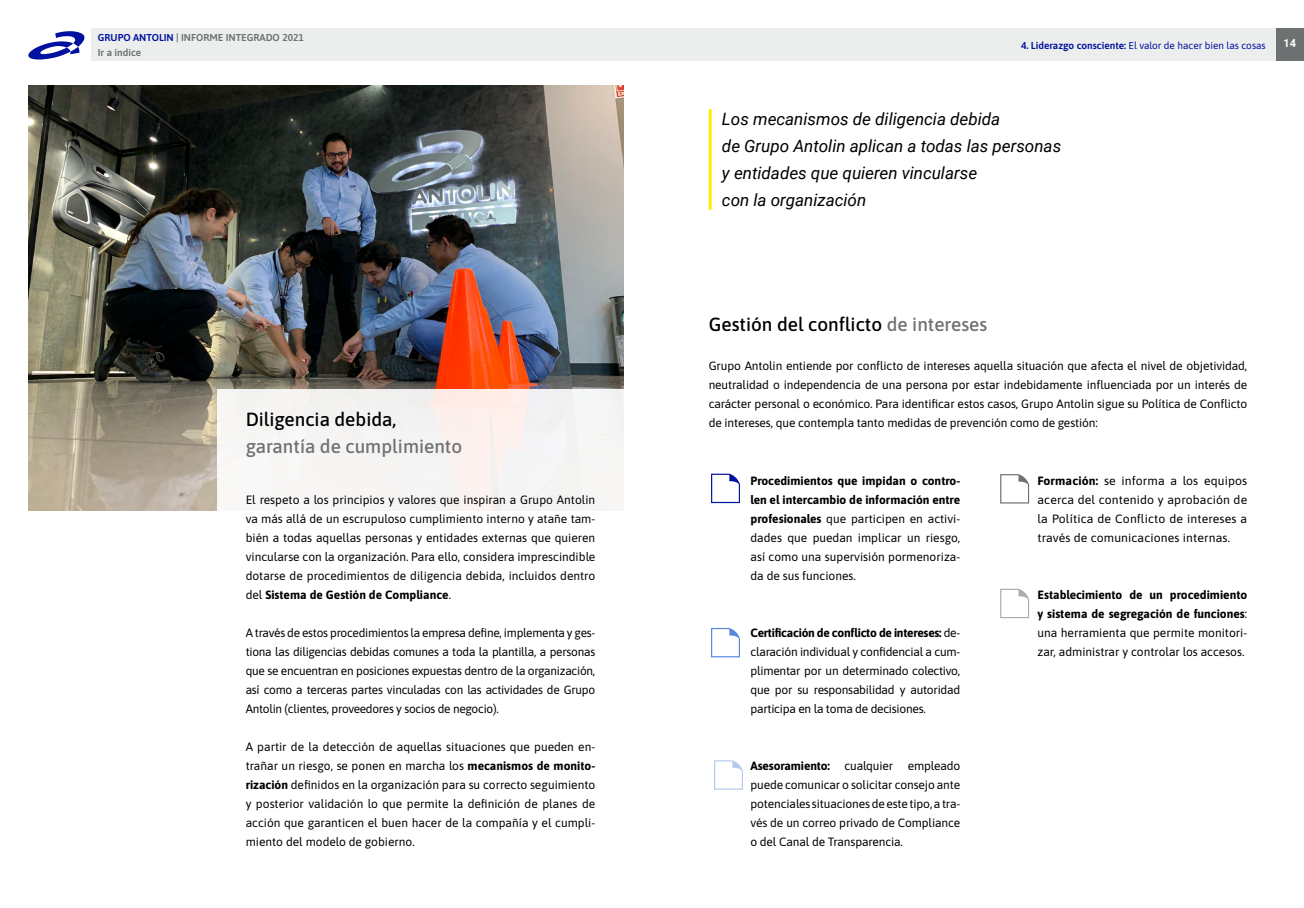
<style>
.page{position:relative;width:1304px;height:908px;background:#fff}
.page>*{position:absolute;margin:0;border:0;box-sizing:border-box;transform-origin:0 0}
.t1{font:500 19px "Asap";color:#000}
.t2{font:500 19px "Asap";color:#6e7171}
.t3{font:italic 17px/27px "Roboto";color:#000}
.t4{font:12px/19px "Asap";color:#000;text-align:justify}
.t5{font:700 11px "Roboto";color:#fff}
.t6{font:10px "Asap";color:#00109f}
.t7{font:600 10px/15px "Asap";color:#6e7171}
.s1{color:#00109f}
.s2{font-weight:700}
.s3{font-weight:600}
.s4{color:#6e7171}
</style>
<div class="page">
<img style="left:28px;top:85px;width:596px;height:425px">
<hr style="left:709px;top:109px;width:3px;height:101px;background:#ffed00">
<svg style="left:711px;top:473px;width:29px;height:30px"></svg>
<svg style="left:714px;top:760px;width:29px;height:29px"></svg>
<svg style="left:711px;top:628px;width:29px;height:29px"></svg>
<svg style="left:1000px;top:474px;width:29px;height:29px"></svg>
<svg style="left:1000px;top:588px;width:29px;height:30px"></svg>
<div style="left:217px;top:389px;width:418px;height:363px;background:#fff"></div>
<div style="left:1276px;top:28px;width:28px;height:33px;background:#6e7171"></div>
<div style="left:91px;top:28px;width:1185px;height:33px;background:#eceeee"></div>
<svg style="left:28px;top:31px;width:57px;height:29px"></svg>
<p class="t7" style="left:98px;top:30px;width:207px"><span class="s1">GRUPO ANTOLIN</span> | INFORME INTEGRADO 2021<br>Ir a índice</p>
<h1 class="t1" style="left:246px;top:406px;width:152px">Diligencia debida,</h1>
<h1 class="t2" style="left:246px;top:433px;width:218px">garantía de cumplimiento</h1>
<p class="t4" style="left:246px;top:489px;width:351px">El respeto a los principios y valores que inspiran a Grupo Antolin va más allá de un escrupuloso cumplimiento interno y atañe tam&shy;bién a todas aquellas personas y entidades externas que quieren vincularse con la organización. Para ello, considera imprescindible dotarse de procedimientos de diligencia debida, incluidos dentro del <span class="s2">Sistema de Gestión de Compliance</span>.</p>
<p class="t4" style="left:246px;top:622px;width:351px">A través de estos procedimientos la empresa define, implementa y ges&shy;tiona las diligencias debidas comunes a toda la plantilla, a personas que se encuentran en posiciones expuestas dentro de la organización, así como a terceras partes vinculadas con las actividades de Grupo Antolin (clientes, proveedores y socios de negocio).</p>
<p class="t4" style="left:246px;top:736px;width:351px">A partir de la detección de aquellas situaciones que pueden en&shy;trañar un riesgo, se ponen en marcha los <span class="s2">mecanismos de monito&shy;rización</span> definidos en la organización para su correcto seguimiento y posterior validación lo que permite la definición de planes de acción que garanticen el buen hacer de la compañía y el cumpli&shy;miento del modelo de gobierno.</p>
<p class="t6" style="left:1021px;top:38px;width:246px"><span class="s3">4. Liderazgo consciente:</span> El valor de hacer bien las cosas</p>
<p class="t5" style="left:1283px;top:36px;width:14px">14</p>
<h2 class="t3" style="left:722px;top:105px;width:341px">Los mecanismos de diligencia debida<br>de Grupo Antolin aplican a todas las personas y entidades que quieren vincularse<br>con la organización</h2>
<h1 class="t1" style="left:709px;top:311px;width:280px">Gestión del conflicto <span class="s4">de intereses</span></h1>
<p class="t4" style="left:709px;top:356px;width:540px">Grupo Antolin entiende por conflicto de intereses aquella situación que afecta el nivel de objetividad, neutralidad o independencia de una persona por estar indebidamente influenciada por un interés de carácter personal o económico. Para identificar estos casos, Grupo Antolin sigue su Política de Conflicto de intereses, que contempla tanto medidas de prevención como de gestión:</p>
<p class="t4" style="left:750px;top:470px;width:211px"><span class="s2">Procedimientos que impidan o contro&shy;len el intercambio de información entre profesionales</span> que participen en activi&shy;dades que puedan implicar un riesgo, así como una supervisión pormenoriza&shy;da de sus funciones.</p>
<p class="t4" style="left:750px;top:622px;width:211px"><span class="s2">Certificación de conflicto de intereses:</span> de&shy;claración individual y confidencial a cum&shy;plimentar por un determinado colectivo, que por su responsabilidad y autoridad participa en la toma de decisiones.</p>
<p class="t4" style="left:750px;top:755px;width:211px"><span class="s2">Asesoramiento:</span> cualquier empleado puede comunicar o solicitar consejo ante potenciales situaciones de este tipo, a tra&shy;vés de un correo privado de Compliance o del Canal de Transparencia.</p>
<p class="t4" style="left:1037px;top:470px;width:211px"><span class="s2">Formación:</span> se informa a los equipos acerca del contenido y aprobación de la Política de Conflicto de intereses a través de comunicaciones internas.</p>
<p class="t4" style="left:1037px;top:584px;width:211px"><span class="s2">Establecimiento de un procedimiento y sistema de segregación de funciones</span>: una herramienta que permite monitori&shy;zar, administrar y controlar los accesos.</p>
</div>
